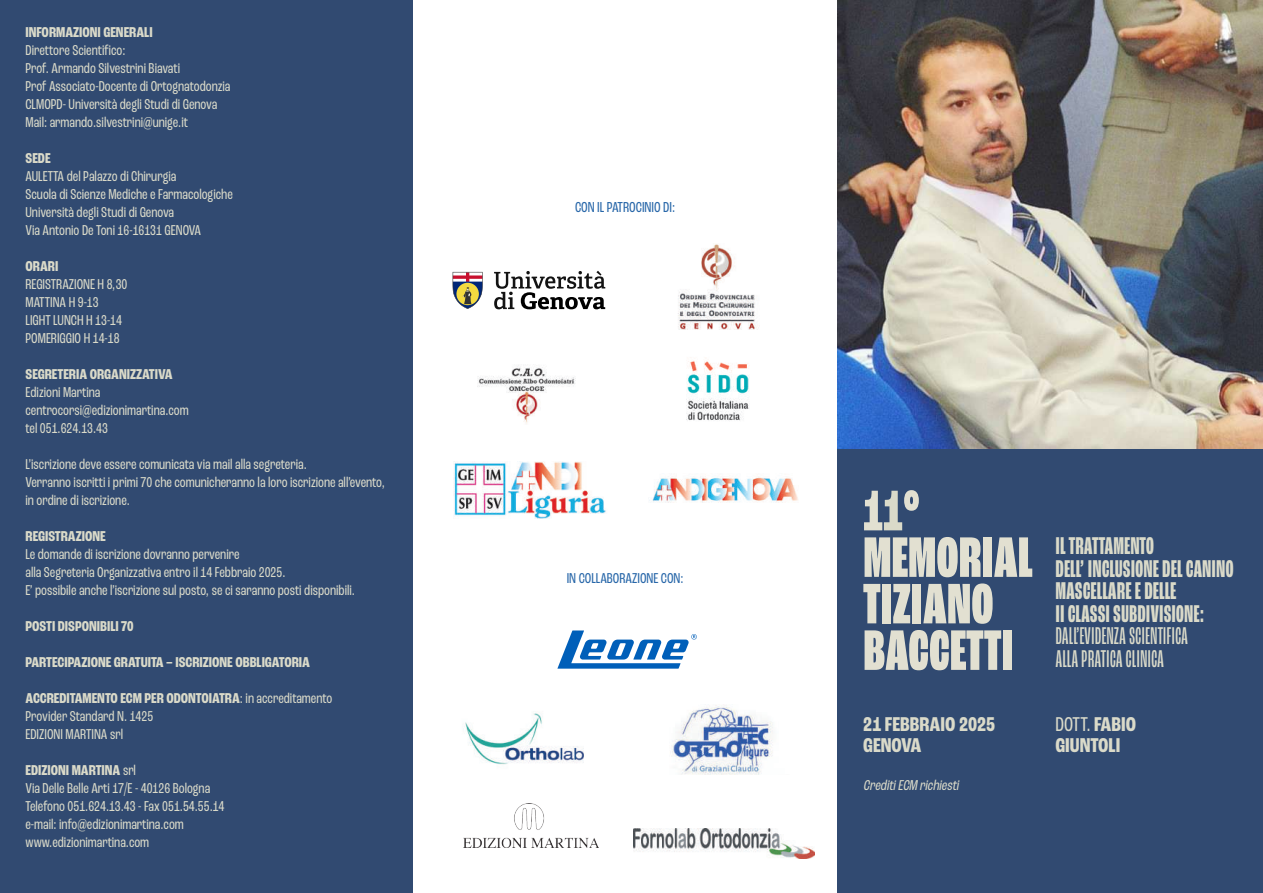
<style>
.page{position:relative;width:1263px;height:893px;background:#fff}
.page>*{position:absolute;margin:0;border:0;box-sizing:border-box;transform-origin:0 0}
.t1{font:800 extra-condensed 60px/46.5px "Roc Grotesk";color:#e2e0d1}
.t2{font:700 extra-condensed 25.5px/22.5px "Roc Grotesk";color:#dadac9}
.t3{font:extra-condensed 25.5px/22.5px "Roc Grotesk";color:#dadac9}
.t4{font:700 condensed 21px/21px "Roc Grotesk";color:#dadac9}
.t5{font:condensed 15.15px "Roc Grotesk";color:#2867a9}
.t6{font:condensed 15px/18px "Roc Grotesk";color:#dadac9}
.t7{font:700 condensed 15px "Roc Grotesk";color:#dadac9}
.t8{font:condensed 15px "Roc Grotesk";color:#2867a9}
.t9{font:italic condensed 15px "Roc Grotesk";color:#dadac9}
.s1{font-weight:700}
.s2{color:#dadac9}
.s3{font-weight:400}
</style>
<div class="page">
<div style="left:838px;top:0;width:425px;height:893px;background:#314a71"></div>
<div style="left:0;top:0;width:412px;height:893px;background:#314a71"></div>
<svg style="left:557px;top:630px;width:140px;height:39px"></svg>
<img style="left:463px;top:713px;width:121px;height:52px">
<img style="left:634px;top:829px;width:180px;height:29px">
<img style="left:463px;top:803px;width:135px;height:44px">
<img style="left:672px;top:705px;width:101px;height:69px">
<img style="left:838px;top:0;width:425px;height:448px">
<img style="left:454px;top:461px;width:152px;height:57px">
<img style="left:678px;top:244px;width:82px;height:86px">
<img style="left:477px;top:365px;width:99px;height:59px">
<img style="left:686px;top:360px;width:64px;height:61px">
<img style="left:649px;top:476px;width:149px;height:27px">
<svg style="left:453px;top:272px;width:30px;height:37px"></svg>
<svg style="left:494px;top:271px;width:111px;height:38px"></svg>
<p class="t7" style="left:26px;top:23px;width:129px">INFORMAZIONI GENERALI</p>
<p class="t6" style="left:26px;top:41px;width:206px">Direttore Scientifico:<br>Prof. Armando Silvestrini Biavati<br>Prof Associato-Docente di Ortognatodonzia CLMOPD- Università degli Studi di Genova Mail: armando.silvestrini@unige.it</p>
<p class="t7" style="left:26px;top:149px;width:27px">SEDE</p>
<p class="t6" style="left:26px;top:167px;width:209px">AULETTA del Palazzo di Chirurgia<br>Scuola di Scienze Mediche e Farmacologiche Università degli Studi di Genova<br>Via Antonio De Toni 16-16131 GENOVA</p>
<p class="t7" style="left:26px;top:257px;width:34px">ORARI</p>
<p class="t6" style="left:26px;top:275px;width:103px">REGISTRAZIONE H 8,30<br>MATTINA H 9-13<br>LIGHT LUNCH H 13-14<br>POMERIGGIO H 14-18</p>
<p class="t7" style="left:26px;top:365px;width:149px">SEGRETERIA ORGANIZZATIVA</p>
<p class="t6" style="left:26px;top:383px;width:165px">Edizioni Martina centrocorsi@edizionimartina.com tel 051.624.13.43</p>
<p class="t6" style="left:26px;top:455px;width:361px">L’iscrizione deve essere comunicata via mail alla segreteria.<br>Verranno iscritti i primi 70 che comunicheranno la loro iscrizione all’evento, in ordine di iscrizione.</p>
<p class="t7" style="left:26px;top:527px;width:82px">REGISTRAZIONE</p>
<p class="t6" style="left:26px;top:545px;width:331px">Le domande di iscrizione dovranno pervenire<br>alla Segreteria Organizzativa entro il 14 Febbraio 2025.<br>E’ possibile anche l’iscrizione sul posto, se ci saranno posti disponibili.</p>
<p class="t7" style="left:26px;top:617px;width:110px">POSTI DISPONIBILI 70</p>
<p class="t7" style="left:26px;top:653px;width:286px">PARTECIPAZIONE GRATUITA – ISCRIZIONE OBBLIGATORIA</p>
<p class="t6" style="left:26px;top:689px;width:308px"><span class="s1">ACCREDITAMENTO ECM PER ODONTOIATRA</span>: in accreditamento<br>Provider Standard N. 1425<br>EDIZIONI MARTINA srl</p>
<p class="t6" style="left:26px;top:761px;width:201px"><span class="s1">EDIZIONI MARTINA</span> srl<br>Via Delle Belle Arti 17/E - 40126 Bologna Telefono 051.624.13.43 - Fax 051.54.55.14 e-mail: info@edizionimartina.com www.edizionimartina.com</p>
<p class="t5" style="left:575px;top:198px;width:102px">CON IL PATROCINIO DI:</p>
<p class="t8" style="left:567px;top:569px;width:118px">IN COLLABORAZIONE CON:</p>
<h1 class="t1" style="left:863px;top:489px;width:171px">1<span class="s2">1</span>°<br>MEMORIAL<br>TIZIANO<br>BACCETTI</h1>
<h3 class="t4" style="left:863px;top:714px;width:134px">21 FEBBRAIO 2025<br>GENOVA</h3>
<p class="t9" style="left:863px;top:776px;width:100px">CreditiECM richiesti</p>
<h2 class="t2" style="left:1055px;top:535px;width:180px">IL TRATTAMENTO<br>DELL’ INCLUSIONE DEL CANINO<br>MASCELLARE E DELLE<br>II CLASSI SUBDIVISIONE:</h2>
<h2 class="t3" style="left:1055px;top:625px;width:134px">DALL’EVIDENZA SCIENTIFICA<br>ALLA PRATICA CLINICA</h2>
<h3 class="t4" style="left:1055px;top:714px;width:82px"><span class="s3">DOTT.</span> FABIO<br>GIUNTOLI</h3>
</div>
